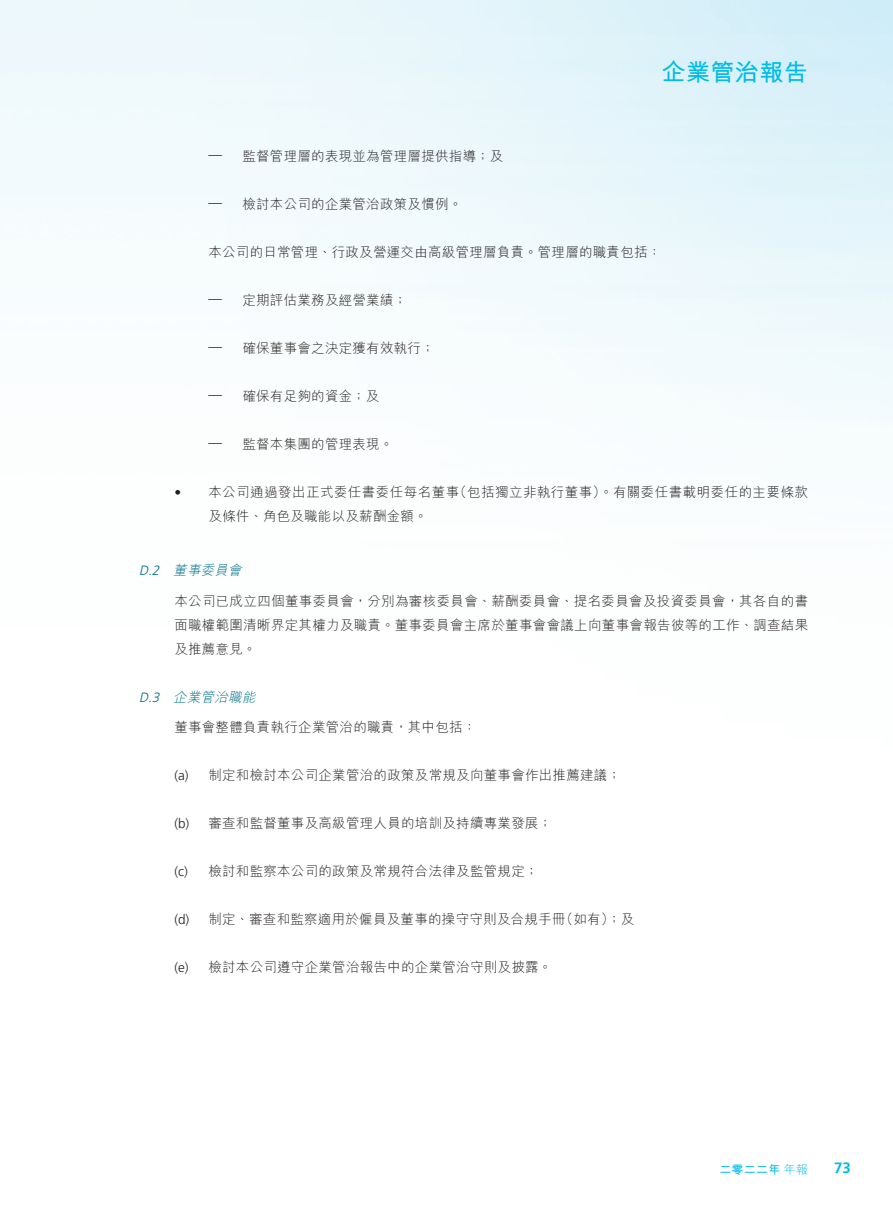
<style>
.page{position:relative;width:893px;height:1212px;background:#fff}
.page>*{position:absolute;margin:0;border:0;box-sizing:border-box;transform-origin:0 0}
.t1{font:700 24px "M Hei HK";letter-spacing:.02em;color:#02bce5}
.t2{font:700 15px "Frutiger LT Std";color:#02bce5}
._00_txt{font:300 13.5px/24px "M Hei HK";letter-spacing:.02em;color:#231f20}
._03_H3{font:italic 300 13.5px "M Hei HK";color:#01718a}
.t3{font:700 12px "M Hei HK";letter-spacing:.02em;color:#02bce5}
.s1{font-family:"Frutiger LT Std"}
.s2{font-weight:300}
</style>
<div class="page">
<h1 class="t1" style="left:661px;top:55px;width:148px">企業管治報告</h1>
<p class="_00_txt" style="left:208px;top:144px;width:296px"><span class="s1">—</span> 監督管理層的表現並為管理層提供指導；及</p>
<p class="_00_txt" style="left:208px;top:192px;width:255px"><span class="s1">—</span> 檢討本公司的企業管治政策及慣例。</p>
<p class="_00_txt" style="left:208px;top:240px;width:454px">本公司的日常管理、行政及營運交由高級管理層負責。管理層的職責包括：</p>
<p class="_00_txt" style="left:208px;top:288px;width:200px"><span class="s1">—</span> 定期評估業務及經營業績；</p>
<p class="_00_txt" style="left:208px;top:336px;width:228px"><span class="s1">—</span> 確保董事會之決定獲有效執行；</p>
<p class="_00_txt" style="left:208px;top:384px;width:172px"><span class="s1">—</span> 確保有足夠的資金；及</p>
<p class="_00_txt" style="left:208px;top:432px;width:186px"><span class="s1">—</span> 監督本集團的管理表現。</p>
<p class="_00_txt" style="left:208px;top:480px;width:601px;text-indent:-34px"><span class="s1">•</span> 本公司通過發出正式委任書委任每名董事（包括獨立非執行董事）。有關委任書載明委任的主要條款及條件、角色及職能以及薪酬金額。</p>
<p class="_03_H3" style="left:139px;top:563px;width:107px"><span class="s1">D.2</span> 董事委員會</p>
<p class="_00_txt" style="left:174px;top:588px;width:635px;text-align:justify">本公司已成立四個董事委員會，分別為審核委員會、薪酬委員會、提名委員會及投資委員會，其各自的書面職權範圍清晰界定其權力及職責。董事委員會主席於董事會會議上向董事會報告彼等的工作、調查結果及推薦意見。</p>
<p class="_03_H3" style="left:139px;top:690px;width:121px"><span class="s1">D.3</span> 企業管治職能</p>
<p class="_00_txt" style="left:174px;top:715px;width:303px">董事會整體負責執行企業管治的職責，其中包括：</p>
<p class="_00_txt" style="left:174px;top:763px;width:448px"><span class="s1">(a)</span> 制定和檢討本公司企業管治的政策及常規及向董事會作出推薦建議；</p>
<p class="_00_txt" style="left:174px;top:811px;width:379px"><span class="s1">(b)</span> 審查和監督董事及高級管理人員的培訓及持續專業發展；</p>
<p class="_00_txt" style="left:174px;top:859px;width:365px"><span class="s1">(c)</span> 檢討和監察本公司的政策及常規符合法律及監管規定；</p>
<p class="_00_txt" style="left:174px;top:907px;width:462px"><span class="s1">(d)</span> 制定、審查和監察適用於僱員及董事的操守守則及合規手冊（如有）；及</p>
<p class="_00_txt" style="left:174px;top:955px;width:379px"><span class="s1">(e)</span> 檢討本公司遵守企業管治報告中的企業管治守則及披露。</p>
<p class="t3" style="left:719px;top:1160px;width:90px">二零二二年<span class="s2">年報</span></p>
<p class="t2" style="left:834px;top:1158px;width:18px">73</p>
</div>
